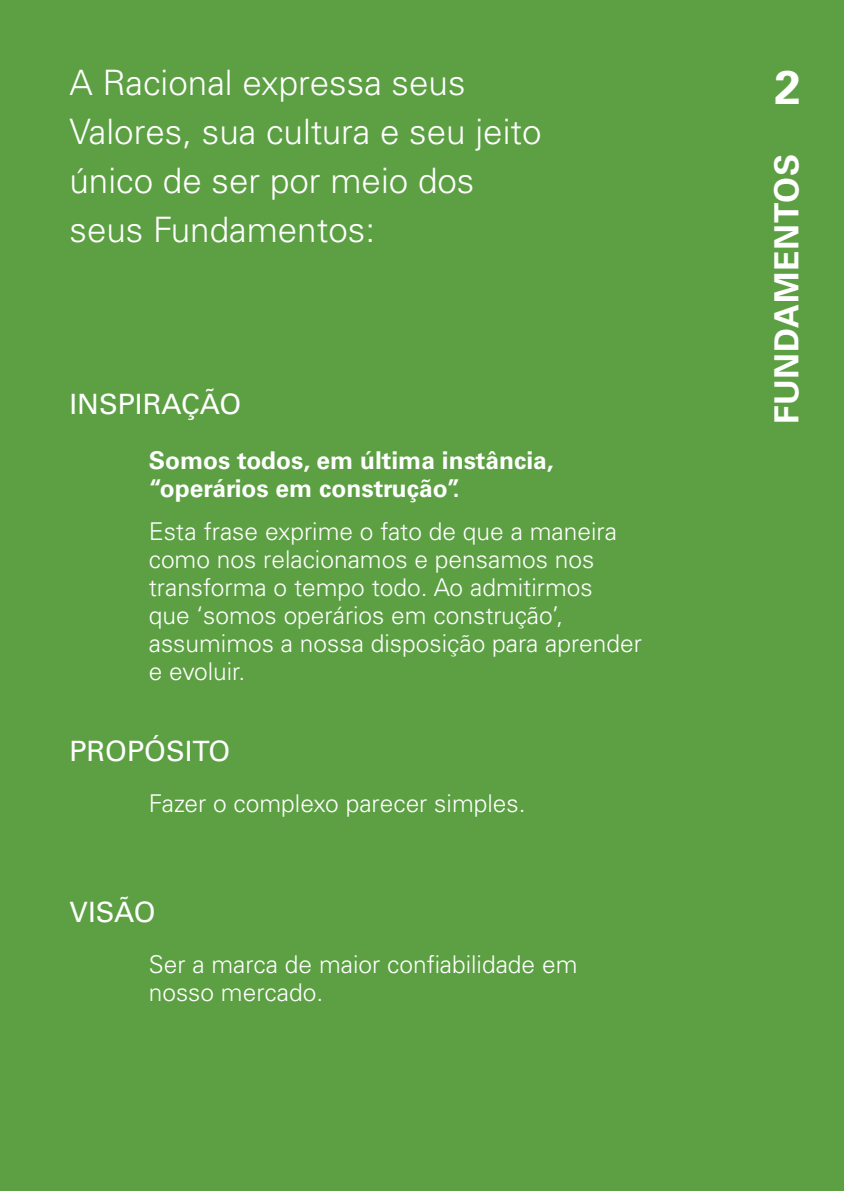
<style>
.page{position:relative;width:844px;height:1191px;background:#fff}
.page>*{position:absolute;margin:0;border:0;box-sizing:border-box;transform-origin:0 0}
.t1{font:700 47.25px "Univers LT Std";color:#fff}
.t2{font:300 35px/49px "Univers LT Std";color:#fff}
.t3{font:700 33.25px "Univers LT Std";letter-spacing:.02em;color:#fff}
.t4{font:28px "Univers LT Std";color:#fff}
.t5{font:300 24.5px/28px "Univers LT Std";color:#fff}
.t6{font:700 24.5px/28px "Univers LT Std";color:#fff}
</style>
<div class="page">
<div style="left:0;top:0;width:843px;height:1191px;background:#5ca043"></div>
<h2 class="t2" style="left:69px;top:58px;width:473px">A Racional expressa seus<br>Valores, sua cultura e seu jeito único de ser por meio dos seus Fundamentos:</h2>
<p class="t4" style="left:69px;top:387px;width:173px">INSPIRAÇÃO</p>
<p class="t6" style="left:149px;top:446px;width:406px">Somos todos, em última instância, “operários em construção”.</p>
<p class="t5" style="left:149px;top:517px;width:494px">Esta frase exprime o fato de que a maneira como nos relacionamos e pensamos nos transforma o tempo todo. Ao admitirmos<br>que ‘somos operários em construção’, assumimos a nossa disposição para aprender e evoluir.</p>
<p class="t4" style="left:69px;top:734px;width:162px">PROPÓSITO</p>
<p class="t5" style="left:149px;top:789px;width:378px">Fazer o complexo parecer simples.</p>
<p class="t4" style="left:69px;top:895px;width:88px">VISÃO</p>
<p class="t5" style="left:149px;top:950px;width:430px">Ser a marca de maior confiabilidade em nosso mercado.</p>
<h1 class="t1" style="left:774px;top:59px;width:28px">2</h1>
<h3 class="t3" style="left:767px;top:424px;width:272px;rotate:-90deg">FUNDAMENTOS</h3>
</div>
